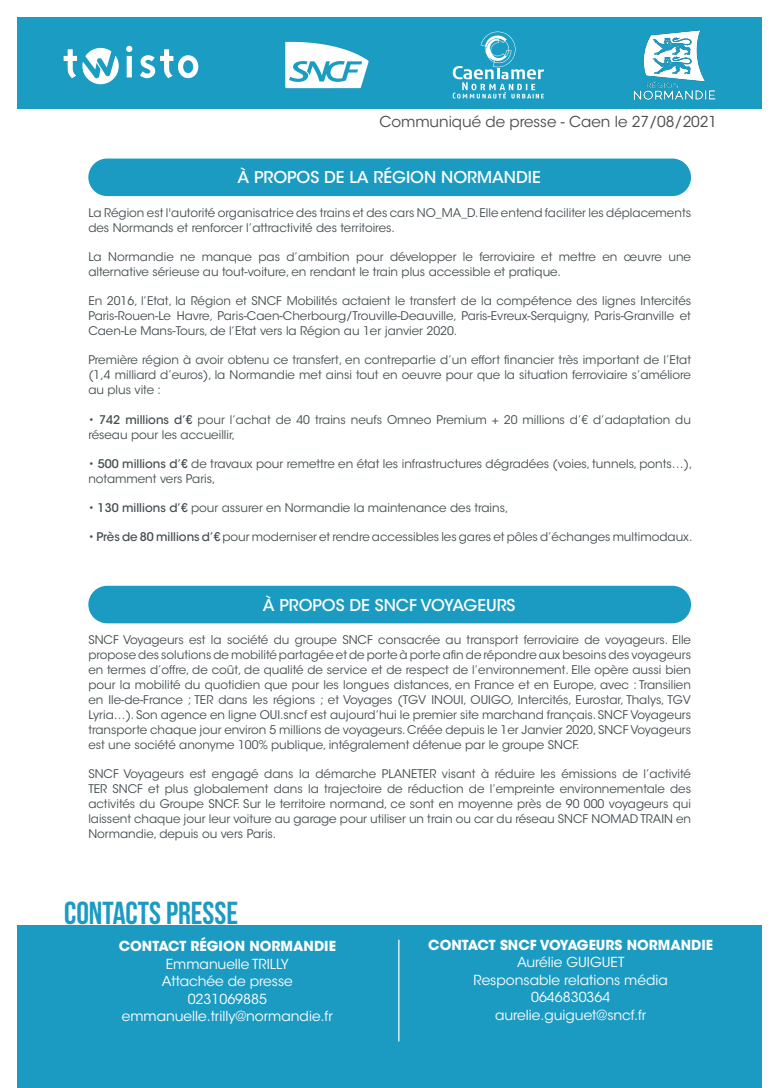
<style>
.page{position:relative;width:780px;height:1088px;background:#fff}
.page>*{position:absolute;margin:0;border:0;box-sizing:border-box;transform-origin:0 0}
.t1{font:31.75px "Bebas Neue";color:#1c9bc2}
.t2{font:500 16.25px "ITC Avant Garde Std";color:#fff}
.t3{font:15px "ITC Avant Garde Std";color:#4b4c4d}
.t4{font:13.75px/17.5px "ITC Avant Garde Std";color:#fff;text-align:center}
.t5{font:700 13.75px "ITC Avant Garde Std";color:#fff}
.t6{font:11.88px/15px "ITC Avant Garde Std";color:#434d50}
.s1{font-weight:500}
</style>
<div class="page">
<div style="left:88px;top:159px;width:603px;height:37px;background:#1c9bc2;border-radius:19px"></div>
<div style="left:88px;top:586px;width:603px;height:37px;background:#1c9bc2;border-radius:19px"></div>
<div style="left:18px;top:18px;width:744px;height:91px;background:#1b9cc2"></div>
<svg style="left:64px;top:46px;width:134px;height:38px"></svg>
<svg style="left:452px;top:31px;width:92px;height:67px"></svg>
<img style="left:633px;top:30px;width:83px;height:70px">
<svg style="left:285px;top:42px;width:84px;height:46px"></svg>
<div style="left:18px;top:926px;width:744px;height:162px;background:#1c9bc2"></div>
<hr style="left:398px;top:940px;width:1px;height:101px;background:#fff">
<p class="t3" style="left:379px;top:113px;width:339px">Communiqué de presse - Caen le 27/08/2021</p>
<p class="t2" style="left:237px;top:167px;width:305px">À PROPOS DE LA RÉGION NORMANDIE</p>
<p class="t6" style="left:88px;top:205px;width:604px">La Région est l'autorité organisatrice des trains et des cars NO_MA_D. Elle entend faciliter les déplacements des Normands et renforcer l’attractivité des territoires.</p>
<p class="t6" style="left:88px;top:249px;width:604px">La Normandie ne manque pas d’ambition pour développer le ferroviaire et mettre en œuvre une alternative sérieuse au tout-voiture, en rendant le train plus accessible et pratique.</p>
<p class="t6" style="left:88px;top:294px;width:604px;text-align:justify">En 2016, l’Etat, la Région et SNCF Mobilités actaient le transfert de la compétence des lignes Intercités Paris-Rouen-Le Havre, Paris-Caen-Cherbourg/Trouville-Deauville, Paris-Evreux-Serquigny, Paris-Granville et Caen-Le Mans-Tours, de l’Etat vers la Région au 1er janvier 2020.</p>
<p class="t6" style="left:88px;top:353px;width:604px;text-align:justify">Première région à avoir obtenu ce transfert, en contrepartie d’un effort financier très important de l’Etat (1,4 milliard d’euros), la Normandie met ainsi tout en oeuvre pour que la situation ferroviaire s’améliore au plus vite :</p>
<p class="t6" style="left:88px;top:412px;width:604px">• <span class="s1">742 millions d’€</span> pour l’achat de 40 trains neufs Omneo Premium + 20 millions d’€ d’adaptation du réseau pour les accueillir,</p>
<p class="t6" style="left:88px;top:456px;width:605px">• <span class="s1">500 millions d’€</span> de travaux pour remettre en état les infrastructures dégradées (voies, tunnels, ponts…), notamment vers Paris,</p>
<p class="t6" style="left:88px;top:500px;width:421px">• <span class="s1">130 millions d’€</span> pour assurer en Normandie la maintenance des trains,</p>
<p class="t6" style="left:88px;top:529px;width:605px">• <span class="s1">Près de 80 millions d’€</span> pour moderniser et rendre accessibles les gares et pôles d’échanges multimodaux.</p>
<p class="t2" style="left:263px;top:594px;width:254px">À PROPOS DE SNCF VOYAGEURS</p>
<p class="t6" style="left:88px;top:632px;width:604px;text-align:justify">SNCF Voyageurs est la société du groupe SNCF consacrée au transport ferroviaire de voyageurs. Elle propose des solutions de mobilité partagée et de porte à porte afin de répondre aux besoins des voyageurs en termes d’offre, de coût, de qualité de service et de respect de l’environnement. Elle opère aussi bien pour la mobilité du quotidien que pour les longues distances, en France et en Europe, avec : Transilien en Ile-de-France ; TER dans les régions ; et Voyages (TGV INOUI, OUIGO, Intercités, Eurostar, Thalys, TGV Lyria…). Son agence en ligne OUI.sncf est aujourd’hui le premier site marchand français. SNCF Voyageurs transporte chaque jour environ 5 millions de voyageurs. Créée depuis le 1er Janvier 2020, SNCF Voyageurs est une société anonyme 100% publique, intégralement détenue par le groupe SNCF.</p>
<p class="t6" style="left:88px;top:767px;width:604px;text-align:justify">SNCF Voyageurs est engagé dans la démarche PLANETER visant à réduire les émissions de l’activité TER SNCF et plus globalement dans la trajectoire de réduction de l’empreinte environnementale des activités du Groupe SNCF. Sur le territoire normand, ce sont en moyenne près de 90 000 voyageurs qui laissent chaque jour leur voiture au garage pour utiliser un train ou car du réseau SNCF NOMAD TRAIN en Normandie, depuis ou vers Paris.</p>
<p class="t1" style="left:64px;top:896px;width:175px">CONTACTS PRESSE</p>
<p class="t5" style="left:119px;top:937px;width:219px">CONTACT RÉGION NORMANDIE</p>
<p class="t4" style="left:166px;top:955px;width:124px">Emmanuelle TRILLY</p>
<p class="t4" style="left:162px;top:972px;width:132px">Attachée de presse<br>0231069885</p>
<p class="t4" style="left:122px;top:1007px;width:212px">emmanuelle.trilly@normandie.fr</p>
<p class="t5" style="left:428px;top:936px;width:286px">CONTACT SNCF VOYAGEURS NORMANDIE</p>
<p class="t4" style="left:517px;top:954px;width:109px">Aurélie GUIGUET</p>
<p class="t4" style="left:473px;top:971px;width:196px">Responsable relations média<br>0646830364</p>
<p class="t4" style="left:495px;top:1006px;width:153px">aurelie.guiguet@sncf.fr</p>
</div>
